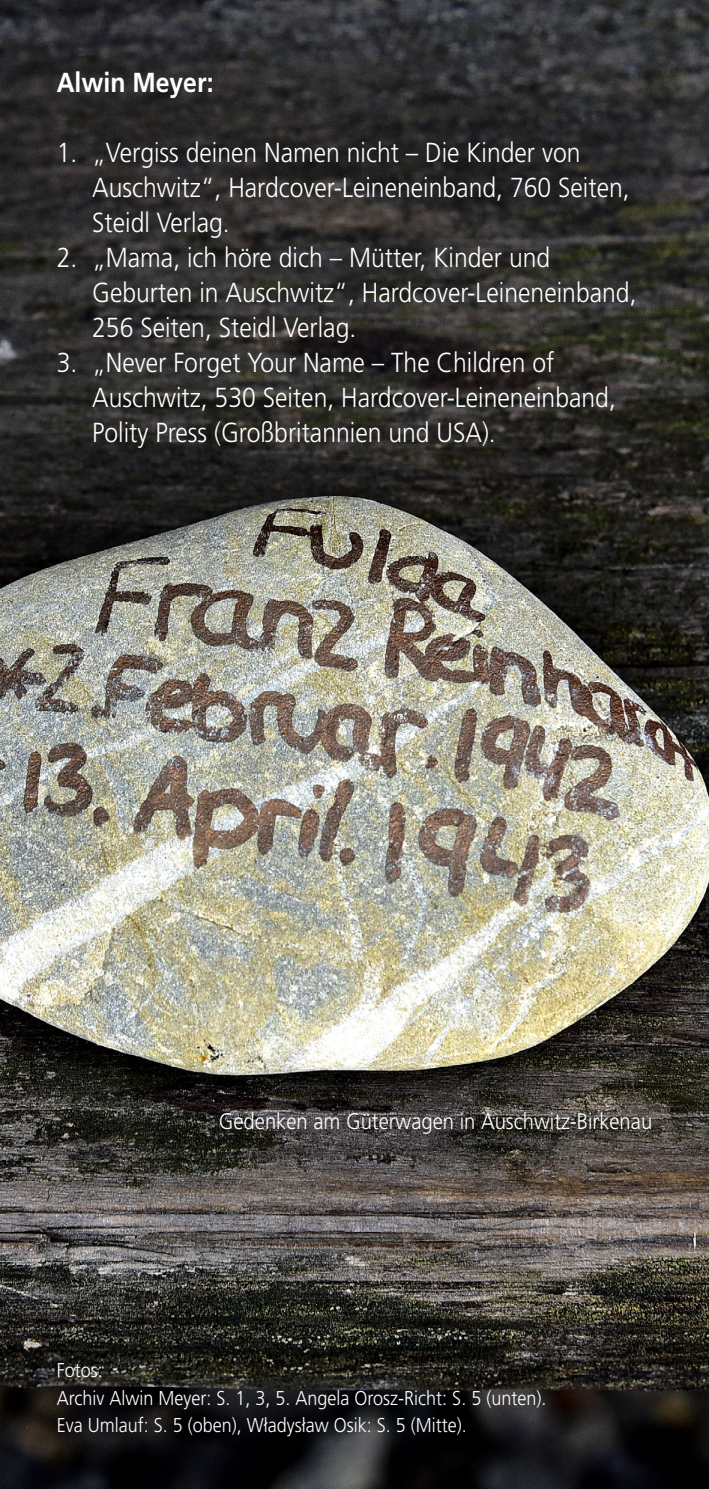
<style>
.page{position:relative;width:709px;height:1489px;background:#fff}
.page>*{position:absolute;margin:0;border:0;box-sizing:border-box;transform-origin:0 0}
.t1{font:300 27.5px/35px "Frutiger LT Pro";color:#fff;scale:.9 1}
.t2{font:700 27.5px "Frutiger LT Pro";color:#fff;scale:.9 1}
.t3{font:300 22.5px "Frutiger LT Pro";color:#fff;scale:.9 1}
.t4{font:300 20px/27.5px "Frutiger LT Pro";color:#fff;scale:.9 1}
</style>
<div class="page">
<img style="left:0;top:0;width:709px;height:1488px">
<p class="t2" style="left:57px;top:66px;width:176px">Alwin Meyer:</p>
<p class="t1" style="left:92px;top:135px;width:598px;text-indent:-35px">1. „Vergiss deinen Namen nicht – Die Kinder von<br>Auschwitz“, Hardcover-Leineneinband, 760 Seiten,<br>Steidl Verlag.</p>
<p class="t1" style="left:92px;top:240px;width:606px;text-indent:-35px">2. „Mama, ich höre dich – Mütter, Kinder und<br>Geburten in Auschwitz“, Hardcover-Leineneinband,<br>256 Seiten, Steidl Verlag.</p>
<p class="t1" style="left:92px;top:345px;width:583px;text-indent:-35px">3. „Never Forget Your Name – The Children of<br>Auschwitz, 530 Seiten, Hardcover-Leineneinband,<br>Polity Press (Großbritannien und USA).</p>
<p class="t3" style="left:219px;top:1107px;width:483px">Gedenken am Güterwagen in Auschwitz-Birkenau</p>
<p class="t4" style="left:57px;top:1356px;width:545px">Fotos:<br>Archiv Alwin Meyer: S. 1, 3, 5. Angela Orosz-Richt: S. 5 (unten).<br>Eva Umlauf: S. 5 (oben), Władysław Osik: S. 5 (Mitte).</p>
</div>
